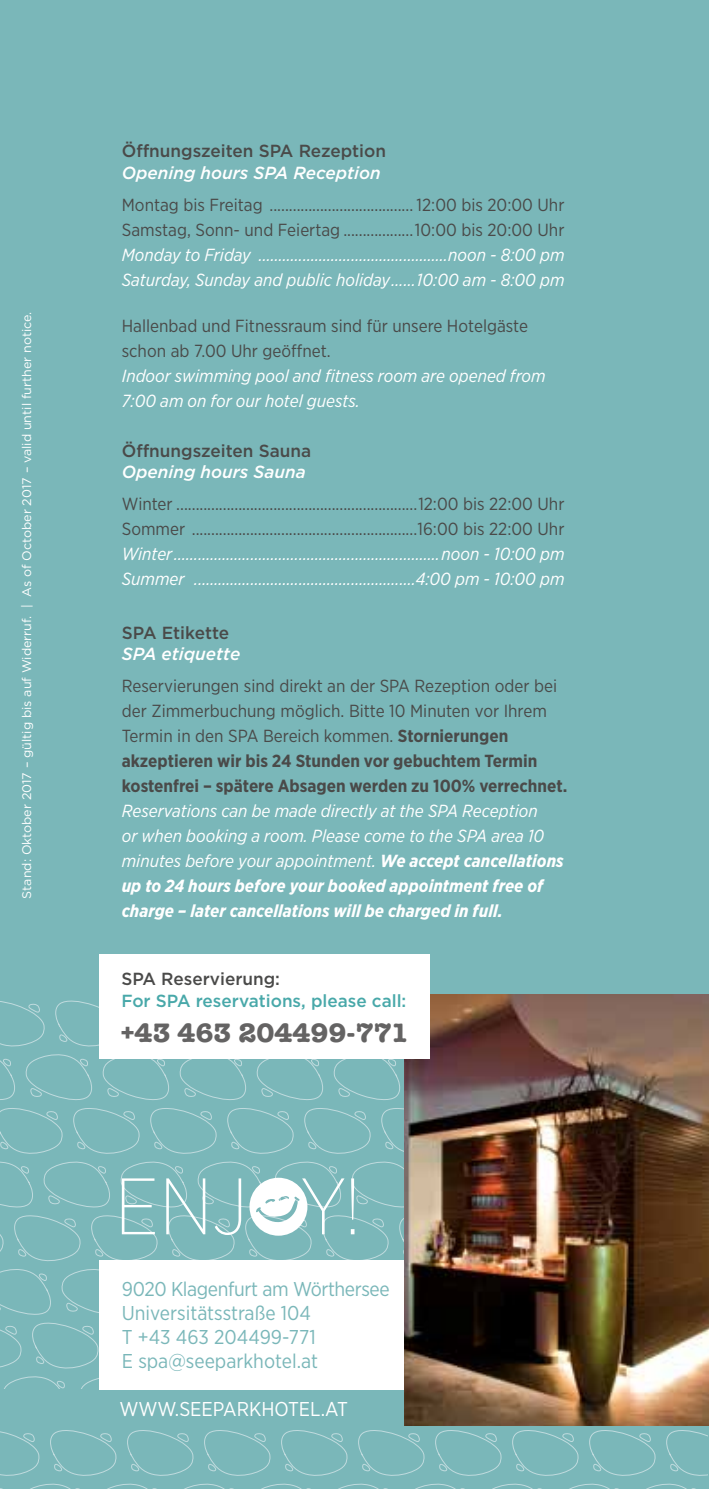
<style>
.page{position:relative;width:709px;height:1489px;background:#fff}
.page>*{position:absolute;margin:0;border:0;box-sizing:border-box;transform-origin:0 0}
.t1{font:700 27.5px "American Typewriter";color:#646363}
.t2{font:20px/24px "Gotham Narrow";color:#7ab7b9}
.t3{font:20px "Gotham Narrow";color:#fff}
.t4{font:17.5px/25px "Gotham Narrow";color:#4a4a49}
.t5{font:italic 17.5px/25px "Gotham Narrow";color:#fff}
.t6{font:500 17.5px "Gotham";color:#4a4a49}
.t7{font:italic 500 17.5px "Gotham";color:#fff}
.t8{font:500 17.5px "Gotham";color:#48a8a9}
.t9{font:12.5px "Gotham";color:#fff}
.s1{font-weight:700}
</style>
<div class="page">
<div style="left:0;top:0;width:709px;height:1488px;background:#7ab7b9"></div>
<svg style="left:0;top:1322px;width:707px;height:166px"></svg>
<div style="left:0;top:1389px;width:404px;height:36px;background:#7ab7b9"></div>
<div style="left:99px;top:1259px;width:305px;height:130px;background:#fff"></div>
<img style="left:404px;top:994px;width:305px;height:431px">
<div style="left:99px;top:954px;width:330px;height:104px;background:#fff"></div>
<img style="left:0;top:999px;width:707px;height:316px">
<p class="t9" style="left:19px;top:898px;width:588px;rotate:-90deg">Stand: Oktober 2017 – gültig bis auf Widerruf. | As of October 2017 – valid until further notice.</p>
<p class="t6" style="left:122px;top:140px;width:266px">Öffnungszeiten SPA Rezeption</p>
<p class="t7" style="left:122px;top:161px;width:260px">Opening hours SPA Reception</p>
<p class="t4" style="left:122px;top:192px;width:444px">Montag bis Freitag ..................................... 12:00 bis 20:00 Uhr<br>Samstag, Sonn- und Feiertag ..................10:00 bis 20:00 Uhr</p>
<p class="t5" style="left:122px;top:242px;width:444px">Monday to Friday ...............................................noon - 8:00 pm<br>Saturday, Sunday and public holiday......10:00 am - 8:00 pm</p>
<p class="t4" style="left:122px;top:313px;width:408px">Hallenbad und Fitnessraum sind für unsere Hotelgäste schon ab 7.00 Uhr geöffnet.</p>
<p class="t5" style="left:122px;top:363px;width:425px">Indoor swimming pool and fitness room are opened from<br>7:00 am on for our hotel guests.</p>
<p class="t6" style="left:122px;top:439px;width:191px">Öffnungszeiten Sauna</p>
<p class="t7" style="left:122px;top:460px;width:185px">Opening hours Sauna</p>
<p class="t4" style="left:122px;top:491px;width:444px">Winter ..............................................................12:00 bis 22:00 Uhr<br>Sommer ..........................................................16:00 bis 22:00 Uhr</p>
<p class="t5" style="left:122px;top:541px;width:444px">Winter..................................................................noon - 10:00 pm<br>Summer .......................................................4:00 pm - 10:00 pm</p>
<p class="t6" style="left:122px;top:621px;width:109px">SPA Etikette</p>
<p class="t7" style="left:122px;top:642px;width:120px">SPA etiquette</p>
<p class="t4" style="left:122px;top:673px;width:447px">Reservierungen sind direkt an der SPA Rezeption oder bei der Zimmerbuchung möglich. Bitte 10 Minuten vor Ihrem Termin in den SPA Bereich kommen. <span class="s1">Stornierungen akzeptieren wir bis 24 Stunden vor gebuchtem Termin kostenfrei – spätere Absagen werden zu 100% verrechnet.</span></p>
<p class="t5" style="left:122px;top:798px;width:443px">Reservations can be made directly at the SPA Reception<br>or when booking a room. Please come to the SPA area 10 minutes before your appointment. <span class="s1">We accept cancellations up to 24 hours before your booked appointment free of charge – later cancellations will be charged in full.</span></p>
<p class="t6" style="left:121px;top:967px;width:160px">SPA Reservierung:</p>
<p class="t8" style="left:121px;top:989px;width:286px">For SPA reservations, please call:</p>
<h1 class="t1" style="left:121px;top:1008px;width:289px">+43 463 204499-771</h1>
<p class="t2" style="left:122px;top:1276px;width:269px">9020 Klagenfurt am Wörthersee<br>Universitätsstraße 104<br>T +43 463 204499-771<br>E spa@seeparkhotel.at</p>
<p class="t3" style="left:120px;top:1396px;width:230px">WWW.SEEPARKHOTEL.AT</p>
</div>
